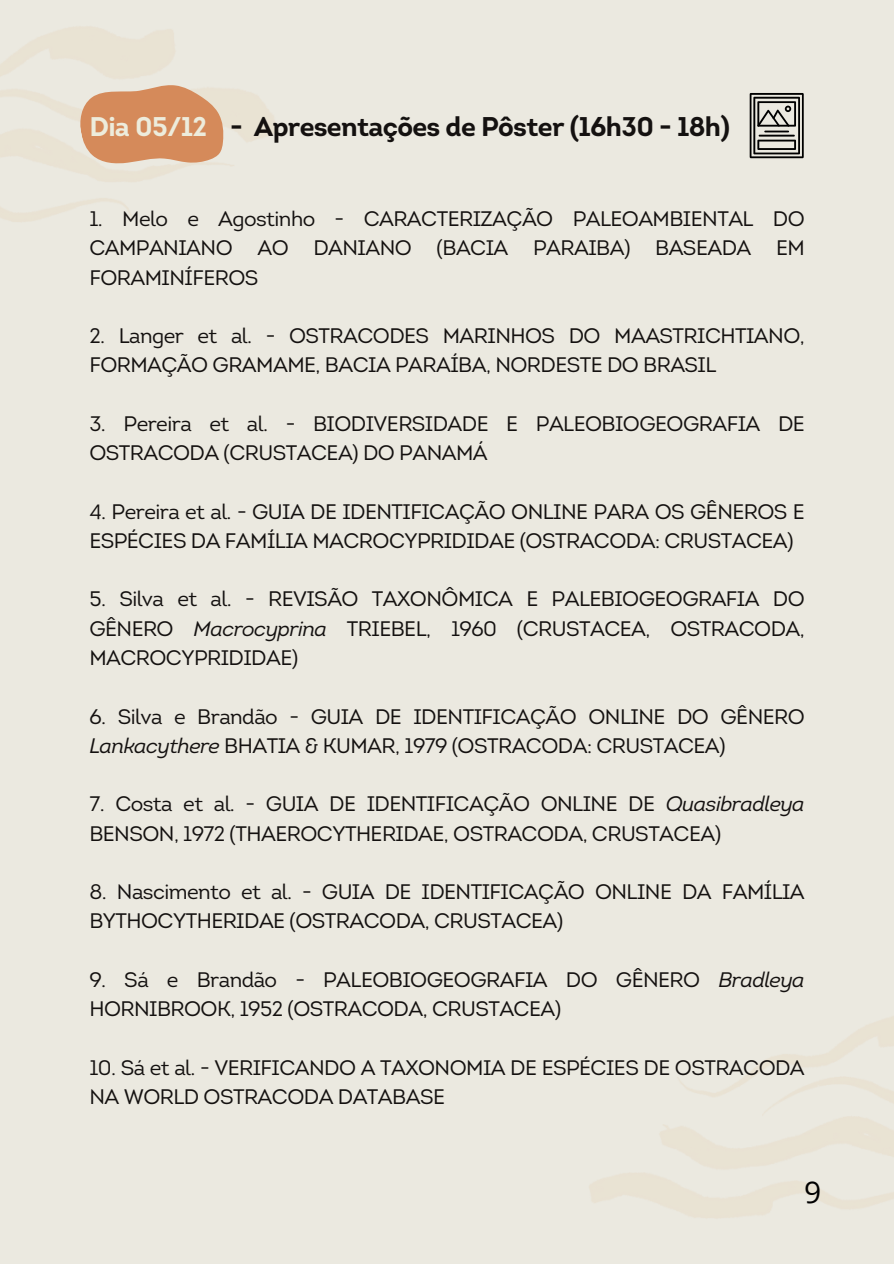
<style>
.page{position:relative;width:894px;height:1264px;background:#fff}
.page>*{position:absolute;margin:0;border:0;box-sizing:border-box;transform-origin:0 0}
.t1{font:30px "Open Sans";color:#000}
.t2{font:700 27px "Intro";letter-spacing:-.025em;color:#141110}
.t3{font:21px/29.2px "Intro";letter-spacing:-.025em;color:#141110}
.s1{color:#edecdc}
.s2{font-style:italic}
</style>
<div class="page">
<div style="left:0;top:0;width:893px;height:1263px;background:#ebe9e0"></div>
<svg style="left:74px;top:68px;width:156px;height:115px"></svg>
<svg style="left:749px;top:93px;width:54px;height:65px"></svg>
<p class="t2" style="left:89px;top:116px;width:642px"><span class="s1">Dia 05/12</span> - Apresentações de Pôster (16h30 - 18h)</p>
<p class="t3" style="left:89px;top:206px;width:716px;text-align:justify">1. Melo e Agostinho - CARACTERIZAÇÃO PALEOAMBIENTAL DO CAMPANIANO AO DANIANO (BACIA PARAIBA) BASEADA EM FORAMINÍFEROS</p>
<p class="t3" style="left:89px;top:323px;width:716px">2. Langer et al. - OSTRACODES MARINHOS DO MAASTRICHTIANO,<br>FORMAÇÃO GRAMAME, BACIA PARAÍBA, NORDESTE DO BRASIL</p>
<h2 class="t3" style="left:89px;top:411px;width:716px">3. Pereira et al. - BIODIVERSIDADE E PALEOBIOGEOGRAFIA DE<br>OSTRACODA (CRUSTACEA) DO PANAMÁ</h2>
<p class="t3" style="left:89px;top:499px;width:716px">4. Pereira et al. - GUIA DE IDENTIFICAÇÃO ONLINE PARA OS GÊNEROS E<br>ESPÉCIES DA FAMÍLIA MACROCYPRIDIDAE (OSTRACODA: CRUSTACEA)</p>
<p class="t3" style="left:89px;top:586px;width:716px;text-align:justify">5. Silva et al. - REVISÃO TAXONÔMICA E PALEBIOGEOGRAFIA DO GÊNERO <span class="s2">Macrocyprina</span> TRIEBEL, 1960 (CRUSTACEA, OSTRACODA, MACROCYPRIDIDAE)</p>
<p class="t3" style="left:89px;top:703px;width:716px">6. Silva e Brandão - GUIA DE IDENTIFICAÇÃO ONLINE DO GÊNERO<br><span class="s2">Lankacythere</span> BHATIA &amp; KUMAR, 1979 (OSTRACODA: CRUSTACEA)</p>
<p class="t3" style="left:89px;top:791px;width:716px">7. Costa et al. - GUIA DE IDENTIFICAÇÃO ONLINE DE <span class="s2">Quasibradleya<br></span>BENSON, 1972 (THAEROCYTHERIDAE, OSTRACODA, CRUSTACEA)</p>
<p class="t3" style="left:89px;top:879px;width:716px">8. Nascimento et al. - GUIA DE IDENTIFICAÇÃO ONLINE DA FAMÍLIA<br>BYTHOCYTHERIDAE (OSTRACODA, CRUSTACEA)</p>
<p class="t3" style="left:89px;top:967px;width:716px">9. Sá e Brandão - PALEOBIOGEOGRAFIA DO GÊNERO <span class="s2">Bradleya<br></span>HORNIBROOK, 1952 (OSTRACODA, CRUSTACEA)</p>
<p class="t3" style="left:89px;top:1054px;width:716px">10. Sá et al. - VERIFICANDO A TAXONOMIA DE ESPÉCIES DE OSTRACODA<br>NA WORLD OSTRACODA DATABASE</p>
<h1 class="t1" style="left:804px;top:1170px;width:19px">9</h1>
</div>
